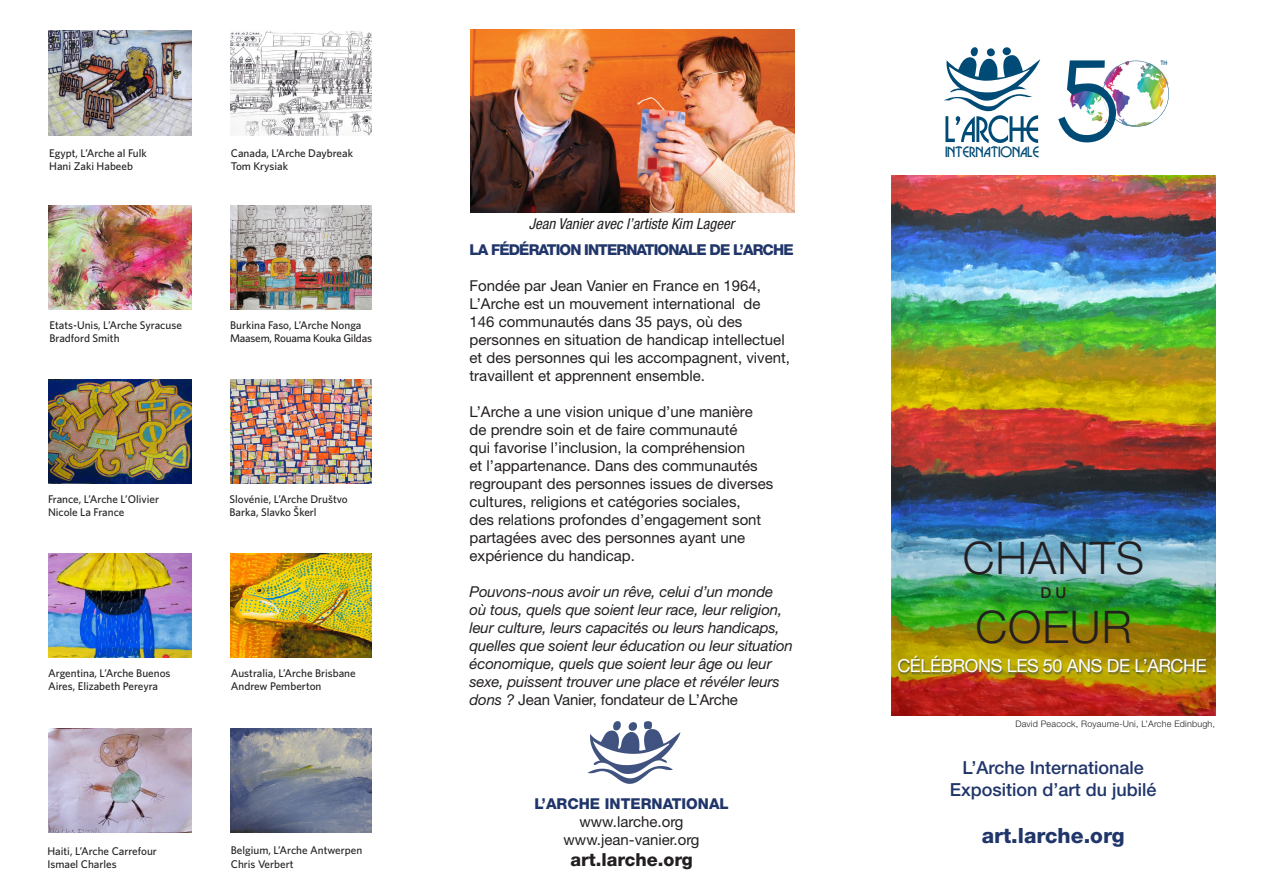
<style>
.page{position:relative;width:1263px;height:893px;background:#fff}
.page>*{position:absolute;margin:0;border:0;box-sizing:border-box;transform-origin:0 0}
.t1{font:300 45px "Helvetica Neue LT Std";letter-spacing:.02em;color:#231f20}
.t2{font:800 21px "Helvetica Neue LT Std";color:#20356a}
.t3{font:500 18px "Helvetica Neue LT Std";color:#20356a}
.t4{font:18px "Helvetica Neue LT Std";letter-spacing:-.02em;color:#fff}
.t5{font:800 18px "Helvetica Neue LT Std";color:#231f20}
.t6{font:15px/18px "Helvetica Neue LT Std";color:#231f20}
.t7{font:italic 15px/18px "Helvetica Neue LT Std";letter-spacing:-.01em;color:#231f20}
.t8{font:800 15px "Helvetica Neue LT Std";letter-spacing:-.06em;color:#20356a}
.t9{font:italic condensed 15px "Helvetica Neue LT Std";color:#231f20}
.t10{font:800 15px "Helvetica Neue LT Std";color:#20356a}
.t11{font:500 15px "Helvetica Neue LT Std";color:#231f20}
.t12{font:13.8px "Bosanova Plain";color:#004b76}
.Paragraph_Style_2{font:500 11.1px/13.4px "Whitney HTF";color:#231f20}
.Paragraph_Style_2-2{font:500 11.1px/13.4px "Whitney HTF";letter-spacing:-.02em;color:#231f20}
.t13{font:300 9px "Helvetica Neue LT Std";letter-spacing:.02em;color:#231f20}
.t14{font:5.85px "Bosanova Plain";color:#004b76}
.s1{font-style:normal}
</style>
<div class="page">
<img style="left:891px;top:175px;width:324px;height:541px">
<img style="left:587px;top:721px;width:94px;height:63px">
<img style="left:470px;top:29px;width:324px;height:183px">
<img style="left:48px;top:31px;width:143px;height:104px">
<img style="left:231px;top:31px;width:141px;height:104px">
<img style="left:48px;top:205px;width:143px;height:104px">
<img style="left:231px;top:205px;width:141px;height:104px">
<img style="left:48px;top:554px;width:143px;height:104px">
<img style="left:231px;top:554px;width:141px;height:104px">
<img style="left:48px;top:379px;width:143px;height:105px">
<img style="left:231px;top:379px;width:141px;height:105px">
<img style="left:48px;top:728px;width:143px;height:104px">
<img style="left:231px;top:728px;width:141px;height:104px">
<svg style="left:944px;top:47px;width:96px;height:96px"></svg>
<img style="left:1058px;top:60px;width:111px;height:83px">
<div style="left:897px;top:656px;width:311px;height:19px;background:#20356a;opacity:.61"></div>
<p class="t14" style="left:1160px;top:59px;width:9px">th</p>
<p class="Paragraph_Style_2" style="left:49px;top:146px;width:99px">Egypt, L’Arche al Fulk</p>
<p class="Paragraph_Style_2" style="left:49px;top:159px;width:85px">Hani Zaki Habeeb</p>
<p class="Paragraph_Style_2" style="left:231px;top:146px;width:124px">Canada, L’Arche Daybreak</p>
<p class="Paragraph_Style_2" style="left:231px;top:159px;width:59px">Tom Krysiak</p>
<p class="t12" style="left:945px;top:144px;width:95px">INTERNATIONALE</p>
<p class="t9" style="left:529px;top:215px;width:207px">Jean Vanier avec l’artiste Kim Lageer</p>
<p class="Paragraph_Style_2" style="left:49px;top:318px;width:134px">Etats-Unis, L’Arche Syracuse</p>
<p class="Paragraph_Style_2" style="left:49px;top:332px;width:72px">Bradford Smith</p>
<p class="Paragraph_Style_2-2" style="left:230px;top:318px;width:143px">Burkina Faso, L’Arche Nonga<br>Maasem, Rouama Kouka Gildas</p>
<p class="Paragraph_Style_2" style="left:48px;top:492px;width:113px">France, L’Arche L’Olivier</p>
<p class="Paragraph_Style_2" style="left:48px;top:506px;width:78px">Nicole La France</p>
<p class="Paragraph_Style_2" style="left:230px;top:492px;width:120px">Slovénie, L’Arche Društvo<br>Barka, Slavko Škerl</p>
<p class="Paragraph_Style_2" style="left:48px;top:666px;width:124px">Argentina, L’Arche Buenos<br>Aires, Elizabeth Pereyra</p>
<p class="Paragraph_Style_2" style="left:231px;top:666px;width:126px">Australia, L’Arche Brisbane<br>Andrew Pemberton</p>
<p class="t8" style="left:470px;top:241px;width:326px">LA FÉDÉRATION INTERNATIONALE DE L’ARCHE</p>
<p class="t6" style="left:470px;top:276px;width:322px">Fondée par Jean Vanier en France en 1964, L’Arche est un mouvement international de<br>146 communautés dans 35 pays, où des personnes en situation de handicap intellectuel et des personnes qui les accompagnent, vivent, travaillent et apprennent ensemble.</p>
<p class="t6" style="left:470px;top:402px;width:305px">L’Arche a une vision unique d’une manière de prendre soin et de faire communauté<br>qui favorise l’inclusion, la compréhension<br>et l’appartenance. Dans des communautés regroupant des personnes issues de diverses cultures, religions et catégories sociales,<br>des relations profondes d’engagement sont partagées avec des personnes ayant une expérience du handicap.</p>
<p class="t7" style="left:470px;top:582px;width:325px">Pouvons-nous avoir un rêve, celui d’un monde où tous, quels que soient leur race, leur religion, leur culture, leurs capacités ou leurs handicaps, quelles que soient leur éducation ou leur situation économique, quels que soient leur âge ou leur sexe, puissent trouver une place et révéler leurs dons ? <span class="s1">Jean Vanier, fondateur de L’Arche</span></p>
<p class="t1" style="left:963px;top:530px;width:183px">CHANTS</p>
<p class="t1" style="left:975px;top:599px;width:158px">COEUR</p>
<p class="t11" style="left:1040px;top:584px;width:27px">D U</p>
<p class="t4" style="left:897px;top:655px;width:311px">CÉLÉBRONS LES 50 ANS DE L’ARCHE</p>
<p class="t13" style="left:1015px;top:718px;width:201px">David Peacock, Royaume-Uni, L’Arche Edinbugh,</p>
<p class="Paragraph_Style_2" style="left:47px;top:844px;width:111px">Haiti, L’Arche Carrefour</p>
<p class="Paragraph_Style_2" style="left:47px;top:857px;width:71px">Ismael Charles</p>
<p class="Paragraph_Style_2" style="left:231px;top:843px;width:133px">Belgium, L’Arche Antwerpen<br>Chris Verbert</p>
<p class="t10" style="left:534px;top:795px;width:196px">L’ARCHE INTERNATIONAL</p>
<p class="t6" style="left:580px;top:812px;width:105px">www.larche.org</p>
<p class="t6" style="left:564px;top:830px;width:137px">www.jean-vanier.org</p>
<p class="t5" style="left:570px;top:849px;width:124px">art.larche.org</p>
<p class="t3" style="left:962px;top:757px;width:183px">L’Arche Internationale</p>
<p class="t3" style="left:950px;top:779px;width:208px">Exposition d’art du jubilé</p>
<p class="t2" style="left:982px;top:823px;width:144px">art.larche.org</p>
</div>
